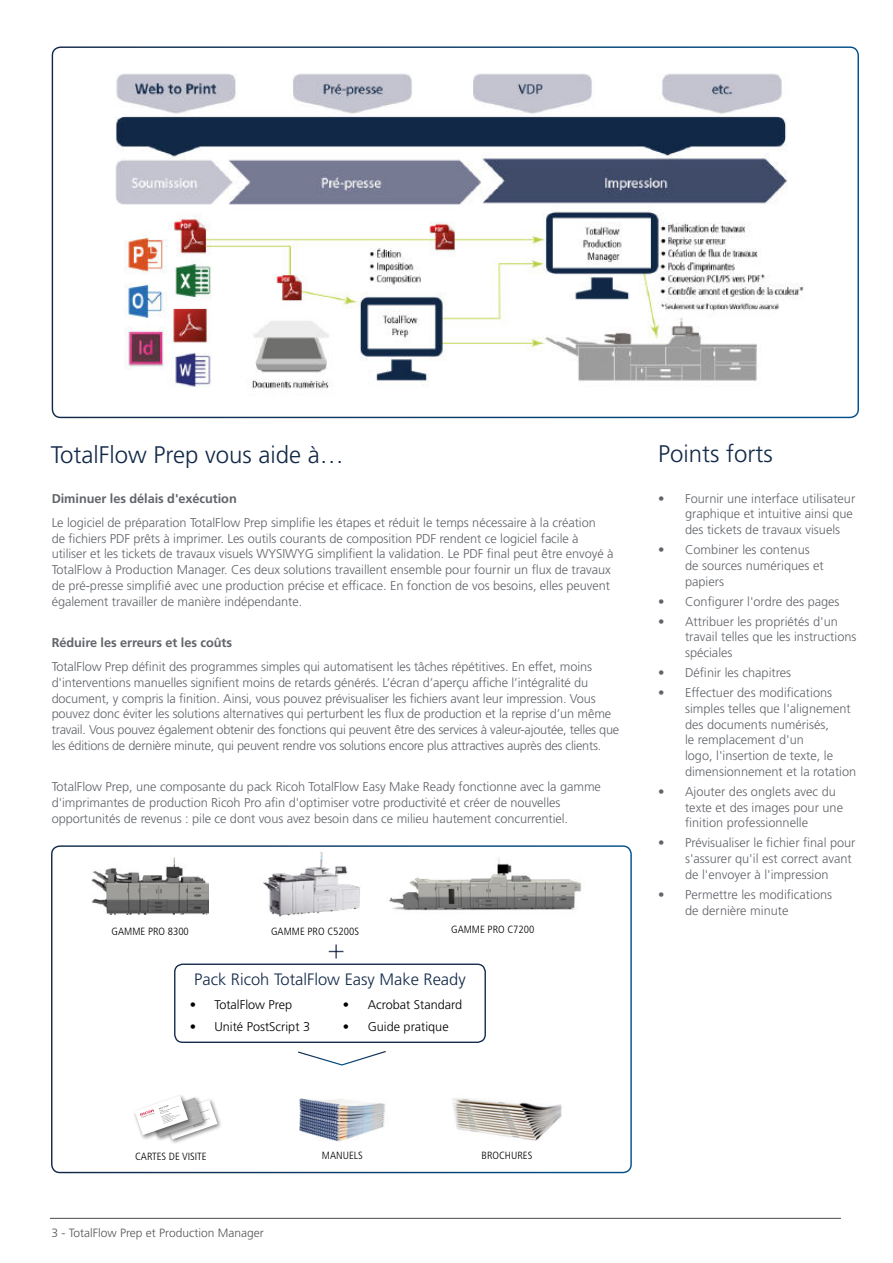
<style>
.page{position:relative;width:893px;height:1263px;background:#fff}
.page>*{position:absolute;margin:0;border:0;box-sizing:border-box;transform-origin:0 0}
.t1{font:300 24px "Frutiger LT Std";color:#122948}
.t2{font:300 16.5px "Frutiger LT Std";color:#122948}
.t3{font:300 12.75px/15.8px "Frutiger LT Std";letter-spacing:-.005em;color:#61646a}
.t4{font:700 12.75px "Frutiger LT Std";letter-spacing:-.005em;color:#61646a}
.t5{font:300 12.6px "Frutiger LT Std";color:#000}
.t6{font:300 12px "Frutiger LT Std";color:#575756}
.t7{font:300 condensed 10.5px "Frutiger LT Std";color:#000;scale:1.05 1}
</style>
<div class="page">
<img style="left:299px;top:1098px;width:86px;height:44px">
<div style="left:174px;top:963px;width:312px;height:80px;border:1px solid #122948;border-radius:8px"></div>
<hr style="left:50px;top:1218px;width:791px;height:1px;background:#4a4a49">
<img style="left:115px;top:73px;width:689px;height:316px">
<svg style="left:298px;top:1051px;width:88px;height:15px"></svg>
<div style="left:162px;top:1097px;width:61px;height:48px;background:#000;opacity:.5"></div>
<div style="left:147px;top:1095px;width:62px;height:47px;background:#000;opacity:.5"></div>
<div style="left:132px;top:1093px;width:62px;height:47px;background:#fff"></div>
<svg style="left:135px;top:1095px;width:83px;height:44px"></svg>
<img style="left:92px;top:858px;width:117px;height:57px">
<img style="left:389px;top:858px;width:193px;height:53px">
<img style="left:263px;top:852px;width:97px;height:67px">
<svg style="left:329px;top:944px;width:14px;height:14px"></svg>
<img style="left:452px;top:1098px;width:110px;height:43px">
<h1 class="t1" style="left:51px;top:442px;width:294px">TotalFlow Prep vous aide à…</h1>
<p class="t4" style="left:52px;top:491px;width:187px">Diminuer les délais d'exécution</p>
<p class="t3" style="left:52px;top:515px;width:563px">Le logiciel de préparation TotalFlow Prep simplifie les étapes et réduit le temps nécessaire à la création<br>de fichiers PDF prêts à imprimer. Les outils courants de composition PDF rendent ce logiciel facile à utiliser et les tickets de travaux visuels WYSIWYG simplifient la validation. Le PDF final peut être envoyé à TotalFlow à Production Manager. Ces deux solutions travaillent ensemble pour fournir un flux de travaux de pré-presse simplifié avec une production précise et efficace. En fonction de vos besoins, elles peuvent également travailler de manière indépendante.</p>
<p class="t4" style="left:52px;top:636px;width:182px">Réduire les erreurs et les coûts</p>
<p class="t3" style="left:52px;top:659px;width:569px">TotalFlow Prep définit des programmes simples qui automatisent les tâches répétitives. En effet, moins d'interventions manuelles signifient moins de retards générés. L’écran d’aperçu affiche l’intégralité du document, y compris la finition. Ainsi, vous pouvez prévisualiser les fichiers avant leur impression. Vous pouvez donc éviter les solutions alternatives qui perturbent les flux de production et la reprise d’un même travail. Vous pouvez également obtenir des fonctions qui peuvent être des services à valeur-ajoutée, telles que les éditions de dernière minute, qui peuvent rendre vos solutions encore plus attractives auprès des clients.</p>
<p class="t3" style="left:52px;top:779px;width:551px">TotalFlow Prep, une composante du pack Ricoh TotalFlow Easy Make Ready fonctionne avec la gamme d'imprimantes de production Ricoh Pro afin d'optimiser votre productivité et créer de nouvelles opportunités de revenus : pile ce dont vous avez besoin dans ce milieu hautement concurrentiel.</p>
<p class="t7" style="left:112px;top:925px;width:75px">GAMME PRO 8300</p>
<p class="t7" style="left:271px;top:925px;width:85px">GAMME PRO C5200S</p>
<p class="t7" style="left:451px;top:923px;width:81px">GAMME PRO C7200</p>
<p class="t2" style="left:194px;top:971px;width:273px">Pack Ricoh TotalFlow Easy Make Ready</p>
<p class="t5" style="left:190px;top:998px;width:104px">• TotalFlow Prep</p>
<p class="t5" style="left:190px;top:1020px;width:122px">• Unité PostScript 3</p>
<p class="t5" style="left:343px;top:998px;width:121px">• Acrobat Standard</p>
<p class="t5" style="left:343px;top:1020px;width:107px">• Guide pratique</p>
<h1 class="t1" style="left:658px;top:441px;width:116px">Points forts</h1>
<p class="t3" style="left:685px;top:491px;width:172px;text-indent:-27px">• Fournir une interface utilisateur graphique et intuitive ainsi que des tickets de travaux visuels</p>
<p class="t3" style="left:685px;top:542px;width:140px;text-indent:-27px">• Combiner les contenus de sources numériques et papiers</p>
<p class="t3" style="left:658px;top:594px;width:183px">• Configurer l'ordre des pages</p>
<p class="t3" style="left:685px;top:614px;width:173px;text-indent:-27px">• Attribuer les propriétés d'un travail telles que les instructions spéciales</p>
<p class="t3" style="left:658px;top:665px;width:135px">• Définir les chapitres</p>
<p class="t3" style="left:685px;top:685px;width:173px;text-indent:-27px">• Effectuer des modifications simples telles que l'alignement des documents numérisés,<br>le remplacement d'un<br>logo, l'insertion de texte, le dimensionnement et la rotation</p>
<p class="t3" style="left:685px;top:784px;width:159px;text-indent:-27px">• Ajouter des onglets avec du texte et des images pour une finition professionnelle</p>
<p class="t3" style="left:685px;top:835px;width:172px;text-indent:-27px">• Prévisualiser le fichier final pour s'assurer qu'il est correct avant de l'envoyer à l'impression</p>
<p class="t3" style="left:685px;top:887px;width:149px;text-indent:-27px">• Permettre les modifications de dernière minute</p>
<p class="t7" style="left:135px;top:1150px;width:70px">CARTES DE VISITE</p>
<p class="t7" style="left:322px;top:1149px;width:40px">MANUELS</p>
<p class="t7" style="left:481px;top:1149px;width:50px">BROCHURES</p>
<p class="t6" style="left:51px;top:1227px;width:214px">3 - TotalFlow Prep et Production Manager</p>
</div>
